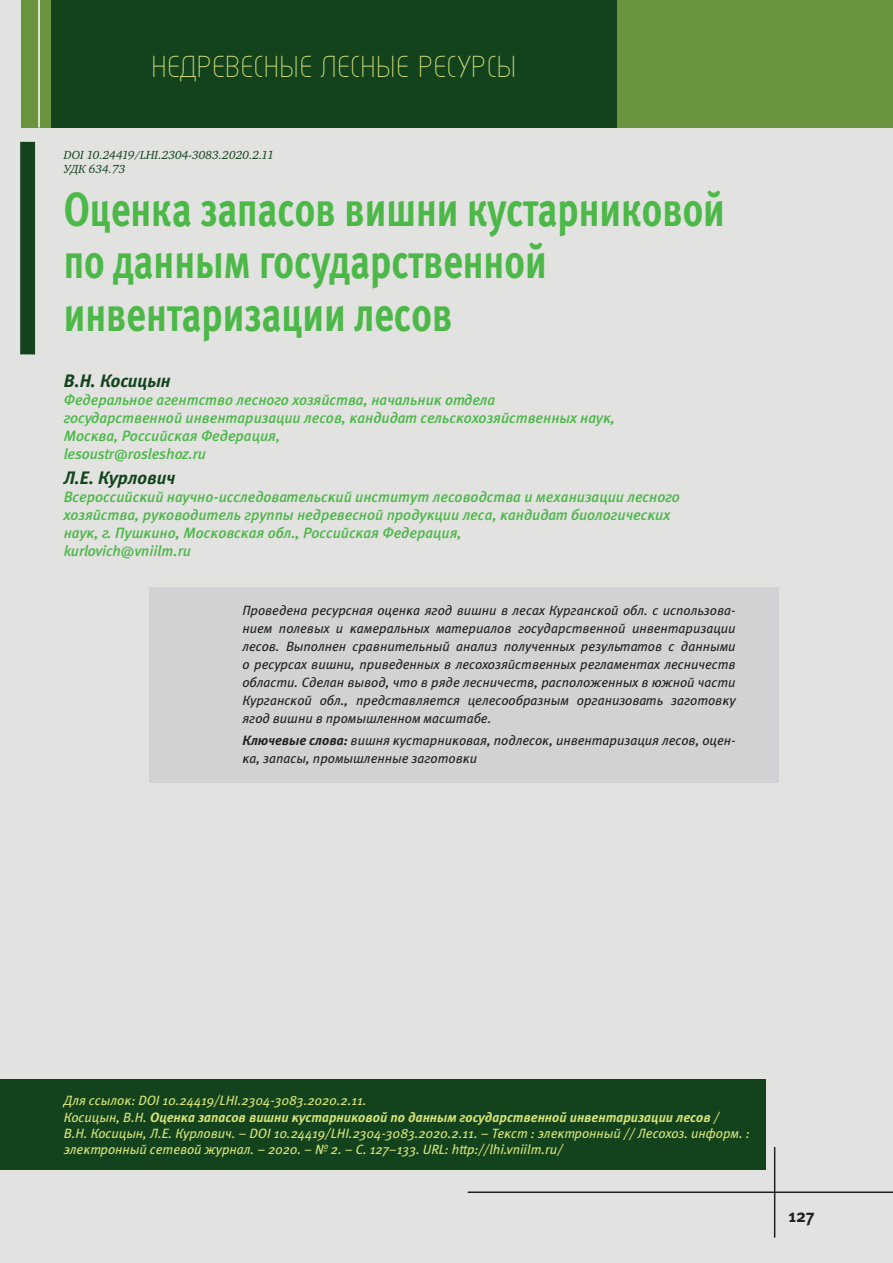
<style>
.page{position:relative;width:893px;height:1263px;background:#e2e2e1}
.page>*{position:absolute;margin:0;border:0;box-sizing:border-box;transform-origin:0 0}
.Zag_1{font:48px/52.5px "Meta Bold LFC";color:#4cb848;scale:.8 1}
.Zag_0{font:36px "Magic C";color:#d7e378}
.Zag_Avtor{font:italic 18px "Meta Bold C";color:#13431d}
.t1{font:18px "Meta Bold C";color:#231f20}
.Zag_Avtor_01{font:italic 15px/18px "Meta Medium C";color:#4cb848}
.Annotaciya{font:italic 13.5px/18px "Meta Book C";color:#231f20;text-align:justify}
.t2{font:italic 13.5px/16.2px "Meta Book C";color:#d7e378}
.UDK{font:italic 12px "Charter C";color:#13431d}
.s1{font-family:"Meta Bold LFC"}
</style>
<div class="page">
<div style="left:21px;top:0;width:872px;height:128px;background:#6b943e"></div>
<div style="left:51px;top:0;width:566px;height:128px;background:#13431d"></div>
<hr style="left:38px;top:0;width:2px;height:128px;background:#fff">
<hr style="left:468px;top:1191px;width:425px;height:2px;background:#231f20">
<hr style="left:774px;top:1147px;width:1px;height:90px;background:#231f20">
<div style="left:20px;top:142px;width:15px;height:212px;background:#13431d"></div>
<div style="left:149px;top:587px;width:629px;height:155px;background:#d1d2d4"></div>
<div style="left:149px;top:717px;width:629px;height:66px;background:#d1d2d4"></div>
<div style="left:0;top:1079px;width:765px;height:90px;background:#13431d"></div>
<p class="Zag_0" style="left:151px;top:50px;width:367px">НЕДРЕВЕСНЫЕ ЛЕСНЫЕ РЕСУРСЫ</p>
<p class="UDK" style="left:64px;top:148px;width:212px">DOI 10.24419/LHI.2304-3083.2020.2.11</p>
<p class="UDK" style="left:64px;top:163px;width:63px">УДК 634.73</p>
<p class="Zag_1" style="left:64px;top:183px;width:828px">Оценка запасов вишни кустарниковой по данным государственной инвентаризации лесов</p>
<p class="Zag_Avtor" style="left:64px;top:369px;width:108px">В.Н. Косицын</p>
<p class="Zag_Avtor_01" style="left:64px;top:390px;width:553px">Федеральное агентство лесного хозяйства, начальник отдела государственной инвентаризации лесов, кандидат сельскохозяйственных наук, Москва, Российская Федерация,<br>lesoustr@rosleshoz.ru</p>
<p class="Zag_Avtor" style="left:64px;top:467px;width:113px">Л.Е. Курлович</p>
<p class="Zag_Avtor_01" style="left:64px;top:488px;width:618px">Всероссийский научно-исследовательский институт лесоводства и механизации лесного хозяйства, руководитель группы недревесной продукции леса, кандидат биологических наук, г. Пушкино, Московская обл., Российская Федерация,<br>kurlovich@vniilm.ru</p>
<p class="Annotaciya" style="left:242px;top:601px;width:495px">Проведена ресурсная оценка ягод вишни в лесах Курганской обл. с использова&shy;нием полевых и камеральных материалов государственной инвентаризации лесов. Выполнен сравнительный анализ полученных результатов с данными о ресурсах вишни, приведенных в лесохозяйственных регламентах лесничеств области. Сделан вывод, что в ряде лесничеств, расположенных в южной части Курганской обл., представляется целесообразным организовать заготовку ягод вишни в промышленном масштабе.</p>
<p class="Annotaciya" style="left:242px;top:731px;width:495px"><span class="s1">Ключевые слова:</span> вишня кустарниковая, подлесок, инвентаризация лесов, оцен&shy;ка, запасы, промышленные заготовки</p>
<p class="t2" style="left:64px;top:1092px;width:304px">Для ссылок: DOI 10.24419/LHI.2304-3083.2020.2.11.</p>
<p class="t2" style="left:64px;top:1109px;width:687px">Косицын, В.Н. <span class="s1">Оценка запасов вишни кустарниковой по данным государственной инвентаризации лесов</span> /<br>В.Н. Косицын, Л.Е. Курлович. – DOI 10.24419/LHI.2304-3083.2020.2.11. – Текст : электронный // Лесохоз. информ. : электронный сетевой журнал. – 2020. – № 2. – С. 127–133. URL: http://lhi.vniilm.ru/</p>
<h3 class="t1" style="left:788px;top:1205px;width:28px">127</h3>
</div>
